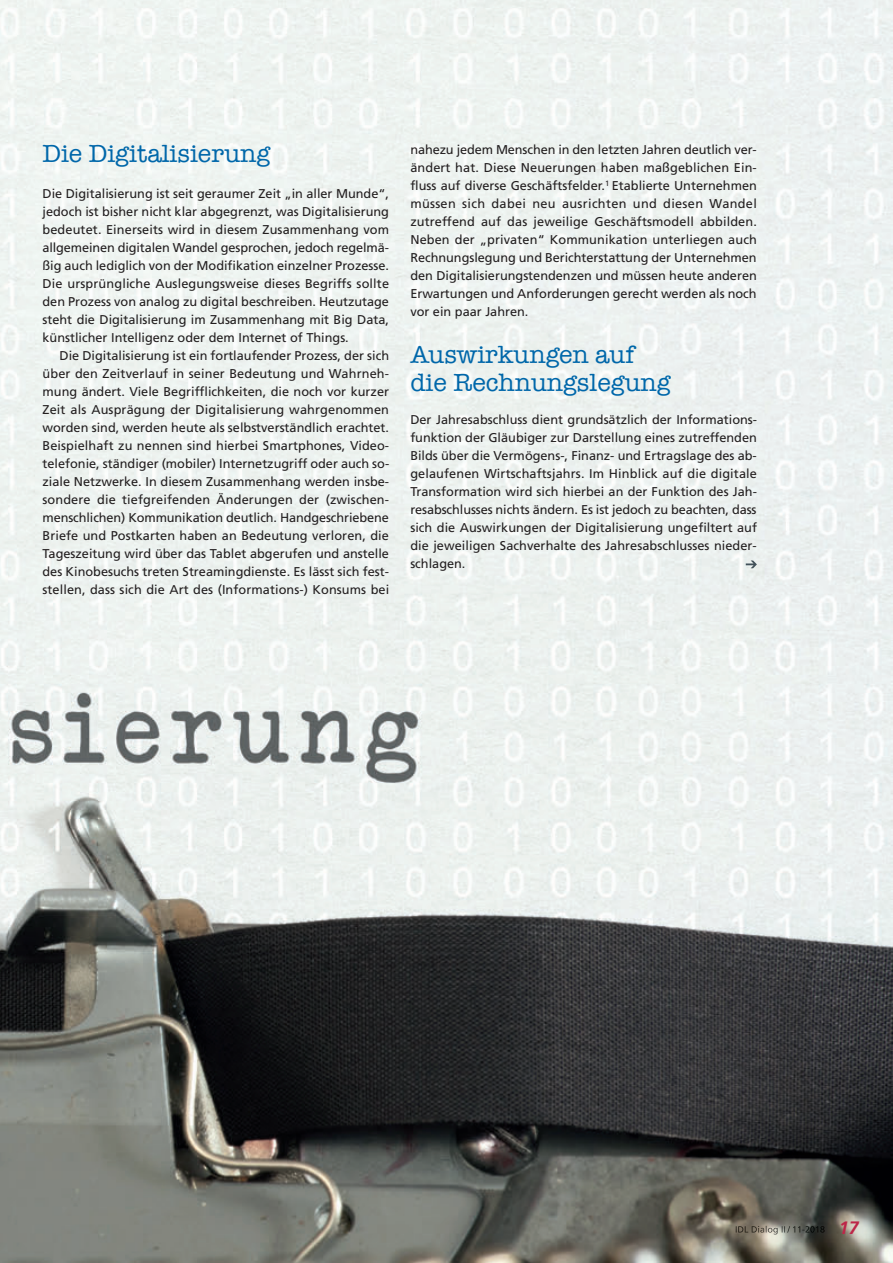
<style>
.page{position:relative;width:893px;height:1263px;background:#fff}
.page>*{position:absolute;margin:0;border:0;box-sizing:border-box;transform-origin:0 0}
.t1{font:25.5px/28.5px "American Typewriter";color:#0067aa}
.t2{font:italic 700 18px "Frutiger";color:#bd2648}
.t3{font:12.75px/18px "Frutiger";color:#231f20;text-align:justify}
</style>
<div class="page">
<img style="left:0;top:0;width:893px;height:1263px">
<img style="left:736px;top:1226px;width:49px;height:8px">
<svg style="left:787px;top:1226px;width:3px;height:6px"></svg>
<img style="left:793px;top:1226px;width:32px;height:6px">
<svg style="left:746px;top:560px;width:11px;height:8px"></svg>
<h1 class="t1" style="left:43px;top:140px;width:229px">Die Digitalisierung</h1>
<p class="t3" style="left:43px;top:186px;width:348px">Die Digitalisierung ist seit geraumer Zeit „in aller Munde“, jedoch ist bisher nicht klar abgegrenzt, was Digitalisierung bedeutet. Einerseits wird in diesem Zusammenhang vom allgemeinen digitalen Wandel gesprochen, jedoch regelmä&shy;ßig auch lediglich von der Modifikation einzelner Prozesse.<br>Die ursprüngliche Auslegungsweise dieses Begriffs sollte den Prozess von analog zu digital beschreiben. Heutzutage steht die Digitalisierung im Zusammenhang mit Big Data, künstlicher Intelligenz oder dem Internet of Things.</p>
<p class="t3" style="left:43px;top:348px;width:348px;text-indent:17px">Die Digitalisierung ist ein fortlaufender Prozess, der sich über den Zeitverlauf in seiner Bedeutung und Wahrneh&shy;mung ändert. Viele Begrifflichkeiten, die noch vor kurzer Zeit als Ausprägung der Digitalisierung wahrgenommen worden sind, werden heute als selbstverständlich erachtet.<br>Beispielhaft zu nennen sind hierbei Smartphones, Video&shy;telefonie, ständiger (mobiler) Internetzugriff oder auch so&shy;ziale Netzwerke. In diesem Zusammenhang werden insbe&shy;sondere die tiefgreifenden Änderungen der (zwischen&shy;menschlichen) Kommunikation deutlich. Handgeschriebene Briefe und Postkarten haben an Bedeutung verloren, die Tageszeitung wird über das Tablet abgerufen und anstelle des Kinobesuchs treten Streamingdienste. Es lässt sich fest&shy;stellen, dass sich die Art des (Informations-) Konsums bei</p>
<p class="t3" style="left:410px;top:142px;width:348px">nahezu jedem Menschen in den letzten Jahren deutlich ver&shy;ändert hat. Diese Neuerungen haben maßgeblichen Ein&shy;fluss auf diverse Geschäftsfelder.<sup>1</sup> Etablierte Unternehmen müssen sich dabei neu ausrichten und diesen Wandel zutreffend auf das jeweilige Geschäftsmodell abbilden.<br>Neben der „privaten“ Kommunikation unterliegen auch Rechnungslegung und Berichterstattung der Unternehmen den Digitalisierungstendenzen und müssen heute anderen Erwartungen und Anforderungen gerecht werden als noch vor ein paar Jahren.</p>
<h1 class="t1" style="left:410px;top:340px;width:262px">Auswirkungen auf die Rechnungslegung</h1>
<p class="t3" style="left:410px;top:412px;width:348px">Der Jahresabschluss dient grundsätzlich der Informations&shy;funktion der Gläubiger zur Darstellung eines zutreffenden Bilds über die Vermögens-, Finanz- und Ertragslage des ab&shy;gelaufenen Wirtschaftsjahrs. Im Hinblick auf die digitale Transformation wird sich hierbei an der Funktion des Jah&shy;resabschlusses nichts ändern. Es ist jedoch zu beachten, dass sich die Auswirkungen der Digitalisierung ungefiltert auf die jeweiligen Sachverhalte des Jahresabschlusses nieder&shy;schlagen.</p>
<h2 class="t2" style="left:839px;top:1220px;width:21px">17</h2>
</div>
